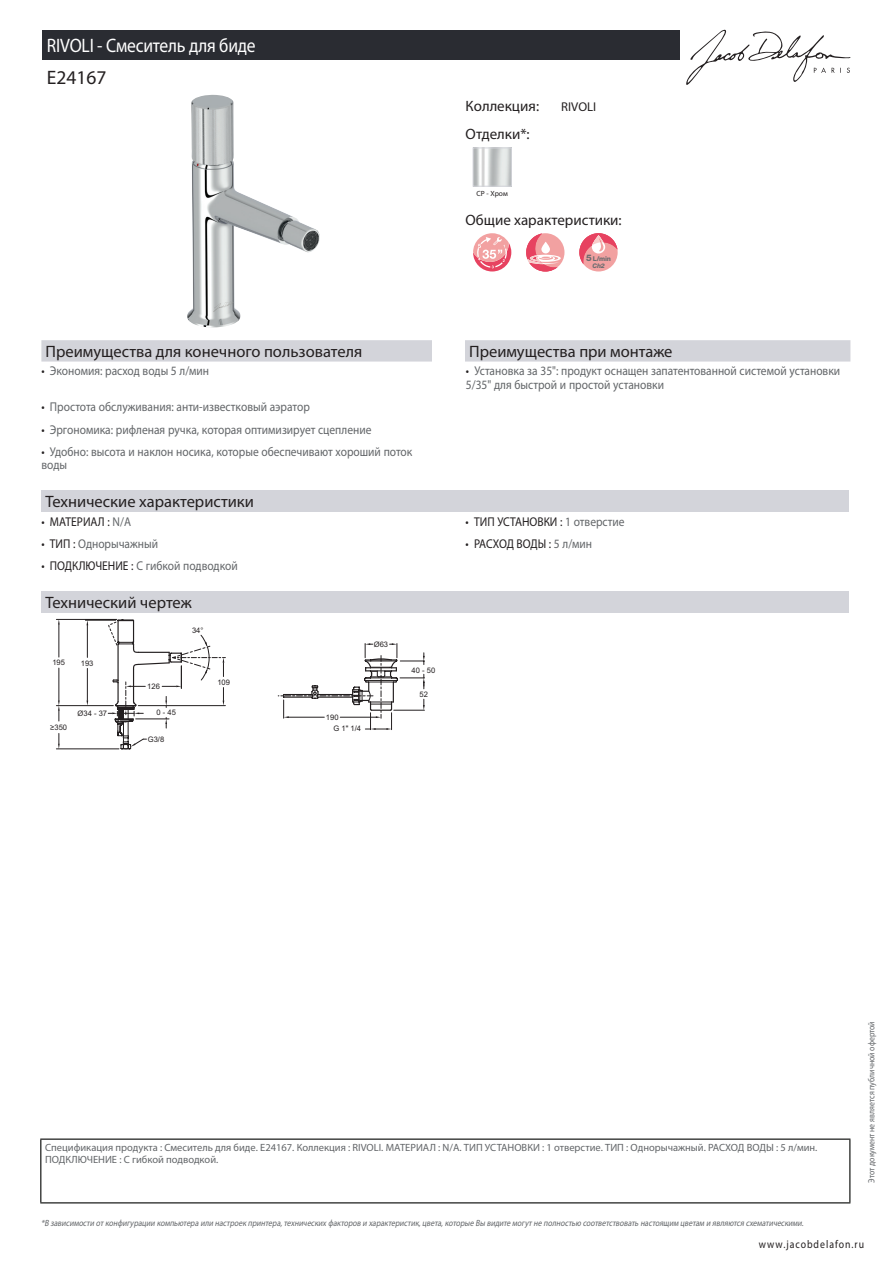
<style>
.page{position:relative;width:893px;height:1263px;background:#fff}
.page>*{position:absolute;margin:0;border:0;box-sizing:border-box;transform-origin:0 0}
.t1{font:19.5px "Myriad Pro";letter-spacing:-.01em;color:#fff;scale:.9 1}
.t2{font:19.5px "Myriad Pro";color:#231f20}
.t3{font:16.5px "Myriad Pro";color:#231f20}
.t4{font:15px "Myriad Pro";color:#231f20}
.t5{font:12.75px/13.5px "Myriad Pro";color:#626568;scale:.9 1}
.t6{font:12.75px "Myriad Pro";color:#231f20;scale:.9 1}
.t7{font:12.75px "Myriad Pro";color:#231f20}
.t8{font:11.25px "Myriad Pro";letter-spacing:.1em;color:#231f20;scale:.87 1}
.t9{font:10.5px/12px "Myriad Pro";color:#626568}
.t10{font:italic 9px "Myriad Pro";color:#626568;scale:.87 1}
.t11{font:9px "Myriad Pro";color:#626568;scale:.87 1}
.t12{font:7.65px "Arial";color:#231f20}
.t13{font:7.5px "Myriad Pro";color:#231f20}
.t14{font:800 6.6px "Helvetica Neue LT Pro";color:#6c6d70}
.t15{font:italic 800 6.45px "Helvetica Neue LT Std";color:#6c6d70}
.s1{font-size:9px}
.s2{color:#231f20}
.s3{color:#626568}
</style>
<div class="page">
<svg style="left:686px;top:30px;width:164px;height:55px"></svg>
<img style="left:187px;top:95px;width:133px;height:233px">
<img style="left:475px;top:150px;width:35px;height:35px">
<div style="left:473px;top:148px;width:39px;height:39px;border:1px solid #d3d4da"></div>
<svg style="left:473px;top:233px;width:38px;height:38px"></svg>
<div style="left:526px;top:233px;width:38px;height:38px;background:#f2a1a1;border-radius:50%"></div>
<svg style="left:526px;top:233px;width:35px;height:38px"></svg>
<div style="left:579px;top:233px;width:39px;height:38px;background:#f2a1a1;border-radius:50%"></div>
<svg style="left:579px;top:233px;width:38px;height:31px"></svg>
<div style="left:41px;top:340px;width:809px;height:22px;background:#d3d4da"></div>
<div style="left:432px;top:340px;width:33px;height:22px;background:#fff"></div>
<div style="left:41px;top:491px;width:808px;height:21px;background:#d3d4da"></div>
<div style="left:41px;top:592px;width:808px;height:21px;background:#d3d4da"></div>
<hr style="left:56px;top:705px;width:57px;height:1px;background:#231f20">
<hr style="left:56px;top:749px;width:63px;height:1px;background:#231f20">
<svg style="left:58px;top:733px;width:2px;height:16px"></svg>
<hr style="left:85px;top:620px;width:31px;height:1px;background:#231f20">
<hr style="left:56px;top:619px;width:61px;height:1px;background:#231f20">
<hr style="left:87px;top:668px;width:1px;height:32px;background:#231f20">
<hr style="left:87px;top:625px;width:1px;height:32px;background:#231f20">
<hr style="left:59px;top:668px;width:1px;height:32px;background:#231f20">
<hr style="left:59px;top:624px;width:1px;height:33px;background:#231f20">
<svg style="left:58px;top:700px;width:2px;height:21px"></svg>
<svg style="left:278px;top:643px;width:147px;height:87px"></svg>
<svg style="left:108px;top:619px;width:118px;height:131px"></svg>
<div style="left:43px;top:30px;width:637px;height:30px;background:#2a2c32"></div>
<hr style="left:40px;top:1138px;width:810px;height:2px;background:#040503">
<hr style="left:40px;top:1140px;width:1px;height:62px;background:#040503">
<hr style="left:849px;top:1140px;width:1px;height:62px;background:#040503">
<hr style="left:40px;top:1202px;width:810px;height:1px;background:#040503">
<h1 class="t1" style="left:47px;top:33px;width:234px">RIVOLI - Смеситель для биде</h1>
<h1 class="t2" style="left:47px;top:66px;width:61px">E24167</h1>
<p class="t4" style="left:466px;top:96px;width:75px">Коллекция:</p>
<p class="t7" style="left:561px;top:99px;width:36px">RIVOLI</p>
<p class="t4" style="left:466px;top:125px;width:66px">Отделки*:</p>
<p class="t13" style="left:477px;top:189px;width:33px">CP - Хром</p>
<p class="t4" style="left:466px;top:210px;width:158px">Общие характеристики:</p>
<p class="t14" style="left:586px;top:255px;width:26px"><span class="s1">5</span> L/min</p>
<p class="t15" style="left:592px;top:262px;width:14px">Ch2</p>
<p class="t3" style="left:46px;top:341px;width:318px">Преимущества для конечного пользователя</p>
<p class="t3" style="left:469px;top:341px;width:205px">Преимущества при монтаже</p>
<p class="t5" style="left:41px;top:364px;width:188px"><span class="s2">•</span> Экономия: расход воды 5 л/мин</p>
<p class="t5" style="left:466px;top:364px;width:417px"><span class="s2">•</span> Установка за 35": продукт оснащен запатентованной системой установки<br>5/35" для быстрой и простой установки</p>
<p class="t5" style="left:41px;top:400px;width:300px"><span class="s2">•</span> Простота обслуживания: анти-известковый аэратор</p>
<p class="t5" style="left:41px;top:422px;width:368px"><span class="s2">•</span> Эргономика: рифленая ручка, которая оптимизирует сцепление</p>
<p class="t5" style="left:41px;top:445px;width:414px"><span class="s2">•</span> Удобно: высота и наклон носика, которые обеспечивают хороший поток воды</p>
<p class="t3" style="left:46px;top:492px;width:210px">Технические характеристики</p>
<p class="t6" style="left:41px;top:513px;width:101px">• МАТЕРИАЛ : <span class="s3">N/A</span></p>
<p class="t6" style="left:466px;top:513px;width:178px">• ТИП УСТАНОВКИ : <span class="s3">1 отверстие</span></p>
<p class="t5" style="left:41px;top:537px;width:131px"><span class="s2">• ТИП :</span> Однорычажный</p>
<p class="t6" style="left:466px;top:536px;width:142px">• РАСХОД ВОДЫ : <span class="s3">5 л/мин</span></p>
<p class="t5" style="left:41px;top:559px;width:220px"><span class="s2">• ПОДКЛЮЧЕНИЕ :</span> С гибкой подводкой</p>
<p class="t3" style="left:46px;top:593px;width:148px">Технический чертеж</p>
<p class="t12" style="left:192px;top:625px;width:13px">34°</p>
<p class="t12" style="left:374px;top:639px;width:16px">Ø63</p>
<p class="t12" style="left:52px;top:657px;width:14px">195</p>
<p class="t12" style="left:81px;top:658px;width:14px">193</p>
<p class="t12" style="left:412px;top:665px;width:25px">40 - 50</p>
<p class="t12" style="left:147px;top:681px;width:14px">126</p>
<p class="t12" style="left:217px;top:677px;width:14px">109</p>
<p class="t12" style="left:420px;top:689px;width:10px">52</p>
<p class="t12" style="left:50px;top:722px;width:18px">≥350</p>
<p class="t12" style="left:78px;top:708px;width:31px">Ø34 - 37</p>
<p class="t12" style="left:156px;top:707px;width:21px">0 - 45</p>
<p class="t12" style="left:148px;top:734px;width:18px">G3/8</p>
<p class="t12" style="left:326px;top:712px;width:14px">190</p>
<p class="t12" style="left:333px;top:723px;width:29px">G 1" 1/4</p>
<p class="t9" style="left:45px;top:1141px;width:774px">Спецификация продукта : Смеситель для биде. E24167. Коллекция : RIVOLI. МАТЕРИАЛ : N/A. ТИП УСТАНОВКИ : 1 отверстие. ТИП : Однорычажный. РАСХОД ВОДЫ : 5 л/мин.<br>ПОДКЛЮЧЕНИЕ : С гибкой подводкой.</p>
<p class="t10" style="left:41px;top:1217px;width:880px">*В зависимости отконфигурации компьютера или настроек принтера,технических факторов и характеристик,цвета,которые Вы видите могутне полностью соответствовать настоящим цветам и являются схематическими.</p>
<p class="t11" style="left:866px;top:1183px;width:187px;rotate:-90deg">Этот документ не является публичной офертой</p>
<p class="t8" style="left:759px;top:1237px;width:122px">www.jacobdelafon.ru</p>
</div>
